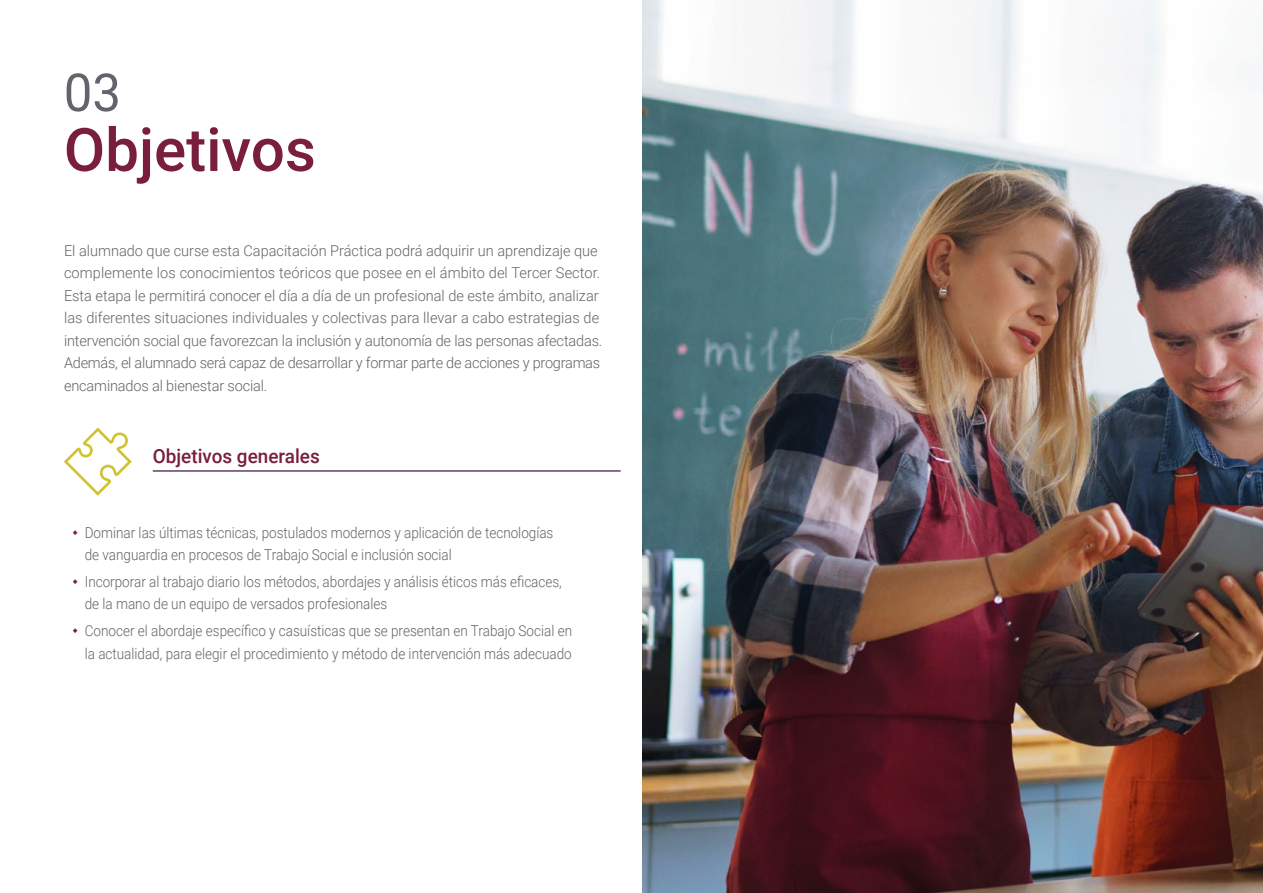
<style>
.page{position:relative;width:1263px;height:893px;background:#fff}
.page>*{position:absolute;margin:0;border:0;box-sizing:border-box;transform-origin:0 0}
.t1{font:500 60px "Roboto";color:#791e3c}
.t2{font:52.5px "Roboto";color:#61646a}
.t3{font:500 19.5px "Roboto";color:#791d3c}
.t4{font:300 15px/22.5px "Roboto";color:#61646a}
.t5{font:300 15px/22.5px "Roboto";color:#61646a;scale:.9 1}
</style>
<div class="page">
<hr style="left:153px;top:471px;width:468px;height:1px;background:#791d3c">
<svg style="left:64px;top:427px;width:68px;height:69px"></svg>
<img style="left:642px;top:0;width:621px;height:893px">
<h2 class="t2" style="left:64px;top:56px;width:59px">03</h2>
<h1 class="t1" style="left:64px;top:108px;width:254px">Objetivos</h1>
<p class="t4" style="left:64px;top:239px;width:540px">El alumnado que curse esta Capacitación Práctica podrá adquirir un aprendizaje que complemente los conocimientos teóricos que posee en el ámbito del Tercer Sector.<br>Esta etapa le permitirá conocer el día a día de un profesional de este ámbito, analizar las diferentes situaciones individuales y colectivas para llevar a cabo estrategias de intervención social que favorezcan la inclusión y autonomía de las personas afectadas.<br>Además, el alumnado será capaz de desarrollar y formar parte de acciones y programas encaminados al bienestar social.</p>
<h3 class="t3" style="left:153px;top:442px;width:169px">Objetivos generales</h3>
<p class="t5" style="left:85px;top:520px;width:522px">Dominar las últimas técnicas, postulados modernos y aplicación de tecnologías de vanguardia en procesos de Trabajo Social e inclusión social</p>
<p class="t5" style="left:85px;top:570px;width:532px">Incorporar al trabajo diario los métodos, abordajes y análisis éticos más eficaces, de la mano de un equipo de versados profesionales</p>
<p class="t5" style="left:85px;top:619px;width:543px">Conocer el abordaje específico y casuísticas que se presentan en Trabajo Social en la actualidad, para elegir el procedimiento y método de intervención más adecuado</p>
</div>
